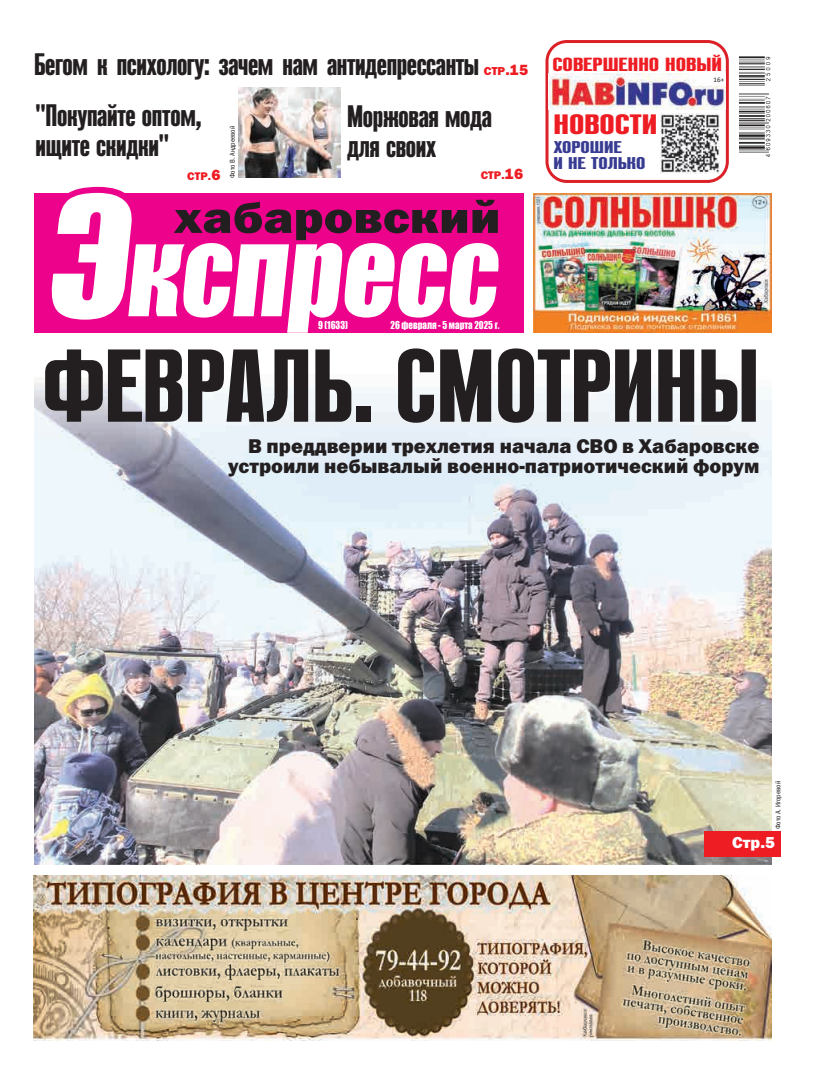
<style>
.page{position:relative;width:820px;height:1078px;background:#fff}
.page>*{position:absolute;margin:0;border:0;box-sizing:border-box;transform-origin:0 0}
.t1{font:103.2px "Reforma Grotesk Bold C";color:#231f20}
.t2{font:31px/30px "Reforma Grotesk Bold C";letter-spacing:-.01em;color:#231f20;scale:.92 1}
.t3{font:28px "Reforma Grotesk Bold C";color:#ee1d23;scale:1.33 1}
.t4{font:20px/20px "Franklin Gothic Heavy C";color:#231f20;text-align:right}
.t5{font:19px "Reforma Grotesk Bold C";color:#ee1d23;scale:1.33 1}
.t6{font:17px/16px "Reforma Grotesk Bold C";color:#373b92;scale:1.33 1}
.t7{font:16px "Franklin Gothic Heavy ITC";color:#fff}
.t8{font:11.6px "Franklin Gothic Heavy ITC";color:#ee1d23}
.t9{font:11.2px "Franklin Gothic Heavy ITC";letter-spacing:.01em;color:#ee1d23}
.t10{font:10px "Impact";color:#fff;scale:.9 1}
.t11{font:7px "Franklin Gothic Book Cond OSC";color:#231f20}
.t12{font:7px "Calibri";color:#231f20}
.s1{font-size:14.9px}
</style>
<div class="page">
<img style="left:34px;top:379px;width:737px;height:485px">
<div style="left:34px;top:193px;width:489px;height:140px;background:#ed028c"></div>
<svg style="left:51px;top:187px;width:447px;height:146px"></svg>
<img style="left:739px;top:56px;width:31px;height:101px">
<img style="left:533px;top:193px;width:238px;height:140px">
<img style="left:34px;top:875px;width:737px;height:165px">
<svg style="left:545px;top:40px;width:183px;height:143px"></svg>
<img style="left:660px;top:113px;width:59px;height:60px">
<img style="left:548px;top:73px;width:177px;height:36px">
<img style="left:238px;top:88px;width:103px;height:90px">
<div style="left:704px;top:831px;width:76px;height:25px;background:#ee1d23"></div>
<p class="t2" style="left:34px;top:48px;width:485px">Бегом к психологу: зачем нам антидепрессанты</p>
<p class="t8" style="left:483px;top:64px;width:46px">СТР<span class="s1">.15</span></p>
<p class="t2" style="left:36px;top:100px;width:182px">"Покупайте оптом, ищите скидки"</p>
<p class="t9" style="left:187px;top:169px;width:35px">СТР.<span class="s1">6</span></p>
<p class="t11" style="left:228px;top:178px;width:54px;rotate:-90deg">Фото В. Андреевой</p>
<p class="t2" style="left:347px;top:101px;width:159px">Моржовая мода для своих</p>
<p class="t9" style="left:480px;top:168px;width:44px">СТР.<span class="s1">16</span></p>
<p class="t5" style="left:552px;top:54px;width:129px">СОВЕРШЕННО НОВЫЙ</p>
<p class="t3" style="left:553px;top:109px;width:80px">НОВОСТИ</p>
<p class="t6" style="left:553px;top:139px;width:71px">ХОРОШИЕ<br>И НЕ ТОЛЬКО</p>
<p class="t12" style="left:713px;top:75px;width:12px">16+</p>
<p class="t10" style="left:318px;top:317px;width:35px">9 ( 1633)</p>
<p class="t10" style="left:390px;top:317px;width:122px">26 февраля - 5 марта 2025 г.</p>
<h1 class="t1" style="left:44px;top:330px;width:717px">ФЕВРАЛЬ. СМОТРИНЫ</h1>
<p class="t4" style="left:228px;top:436px;width:532px">В преддверии трехлетия начала СВО в Хабаровске устроили небывалый военно-патриотический форум</p>
<p class="t11" style="left:774px;top:829px;width:50px;rotate:-90deg">Фото А. Игоревой</p>
<p class="t7" style="left:732px;top:832px;width:44px">Стр.5</p>
</div>
